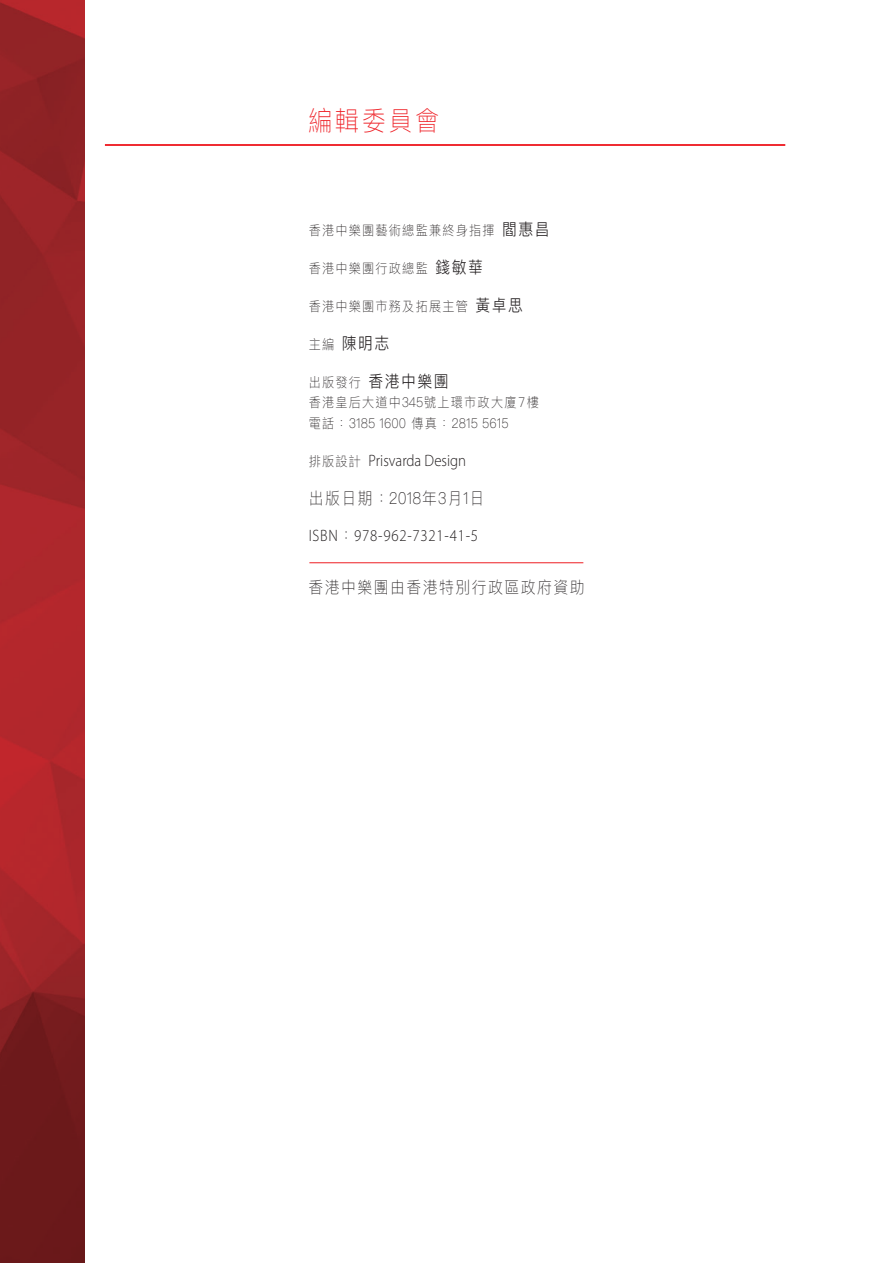
<style>
.page{position:relative;width:893px;height:1263px;background:#fff}
.page>*{position:absolute;margin:0;border:0;box-sizing:border-box;transform-origin:0 0}
.t1{font:100 27px "Ping Fang HK";letter-spacing:.1em;color:#ee1d23;scale:.9 1}
.t2{font:300 16.5px "Myriad Pro";letter-spacing:.05em;color:#231f20;scale:.9 1}
.t3{font:300 16.5px "Myriad Pro";letter-spacing:.005em;color:#231f20;scale:.9 1}
.t4{font:100 16.5px "Ping Fang HK";letter-spacing:.1em;color:#231f20;scale:.9 1}
.t5{font:300 16.5px "Ping Fang HK";letter-spacing:.1em;color:#231f20;scale:.9 1}
.t6{font:100 16.5px "Ping Fang HK";letter-spacing:.05em;color:#231f20;scale:.9 1}
.t7{font:100 13.5px "Ping Fang HK";letter-spacing:.1em;color:#231f20;scale:.9 1}
.t8{font:100 13.5px/20.7px "Ping Fang HK";letter-spacing:.075em;color:#231f20;scale:.9 1}
.s1{font-weight:300;font-size:16.5px}
.s2{font-weight:100;font-size:13.5px}
.s3{font-family:"Ping Fang HK";font-weight:100;font-size:13.5px}
.s4{font-family:"Ping Fang HK";font-weight:100}
</style>
<div class="page">
<img style="left:0;top:0;width:786px;height:1263px">
<hr style="left:105px;top:144px;width:680px;height:2px;background:#ee1d23">
<hr style="left:309px;top:562px;width:274px;height:1px;background:#ee1d23">
<h1 class="t1" style="left:308px;top:104px;width:147px">編輯委員會</h1>
<p class="t7" style="left:309px;top:222px;width:269px">香港中樂團藝術總監兼終身指揮 <span class="s1">閻惠昌</span></p>
<p class="t7" style="left:309px;top:260px;width:195px">香港中樂團行政總監 <span class="s1">錢敏華</span></p>
<p class="t7" style="left:309px;top:298px;width:240px">香港中樂團市務及拓展主管 <span class="s1">黃卓思</span></p>
<p class="t5" style="left:309px;top:333px;width:91px"><span class="s2">主編</span> 陳明志</p>
<p class="t5" style="left:309px;top:371px;width:157px"><span class="s2">出版發行</span> 香港中樂團</p>
<p class="t8" style="left:309px;top:392px;width:257px">香港皇后大道中345號上環市政大廈7樓電話：3185 1600 傳真：2815 5615</p>
<p class="t3" style="left:309px;top:450px;width:176px"><span class="s3">排版設計</span> Prisvarda Design</p>
<p class="t6" style="left:309px;top:488px;width:197px">出版日期：2018年3月1日</p>
<p class="t2" style="left:309px;top:526px;width:190px">ISBN<span class="s4">：</span>978-962-7321-41-5</p>
<p class="t4" style="left:308px;top:576px;width:308px">香港中樂團由香港特別行政區政府資助</p>
</div>
